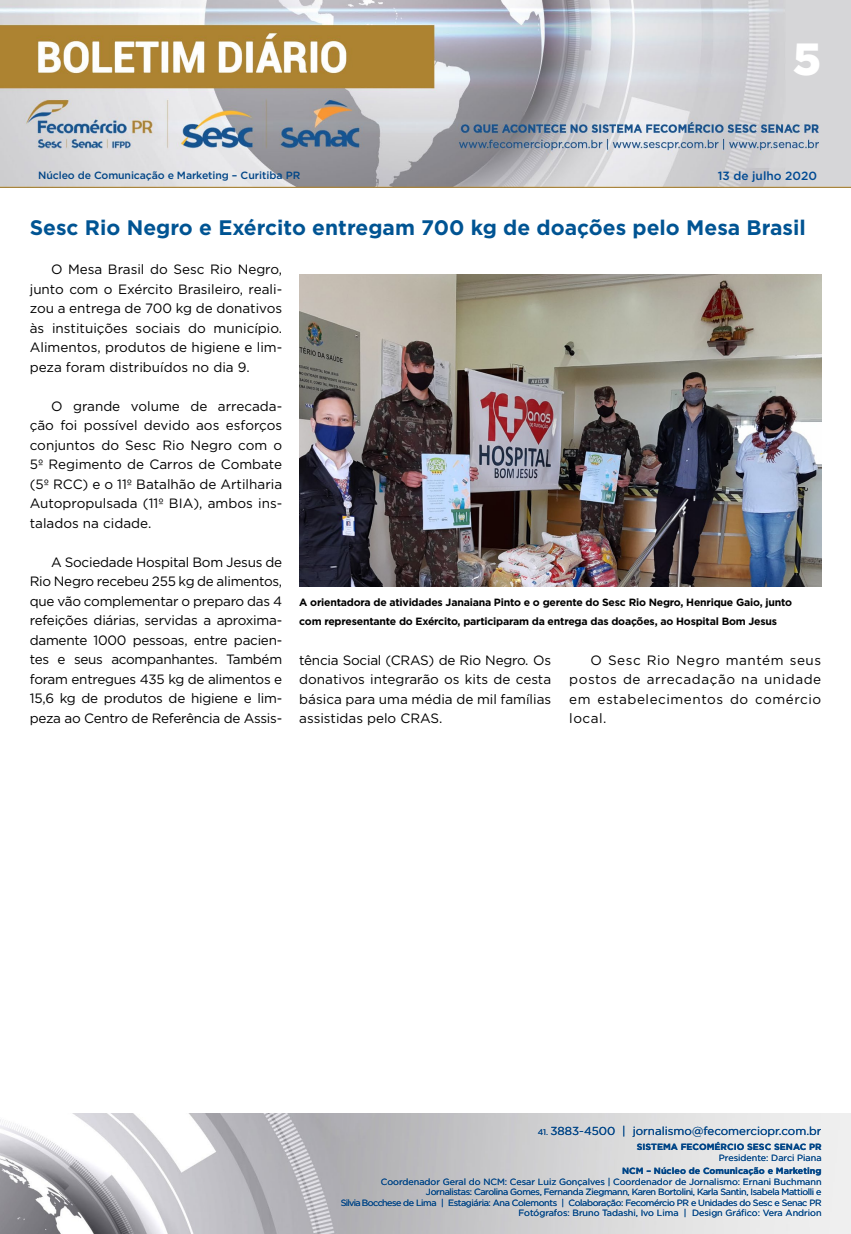
<style>
.page{position:relative;width:851px;height:1234px;background:#fff}
.page>*{position:absolute;margin:0;border:0;box-sizing:border-box;transform-origin:0 0}
.t1{font:900 45px "Gotham";color:#fff}
.t2{font:700 21px "Gotham";color:#005493}
.t3{font:13.5px/19.5px "Gotham";color:#000;text-align:justify}
.t4{font:500 11.85px "Gotham";color:#004a93}
.t5{font:11.55px "Gotham";color:#004587}
.t6{font:700 10.5px/19.5px "Gotham";letter-spacing:-.02em;color:#000}
.t7{font:500 10.5px "Gotham";letter-spacing:-.01em;color:#004587}
.t8{font:9px/10.5px "Gotham";letter-spacing:-.04em;color:#004587;text-align:right}
.t9{font:700 9px "Gotham";color:#004587}
.t10{font:9px "Gotham";color:#004587}
.s1{font-size:8.25px}
</style>
<div class="page">
<img style="left:0;top:0;width:850px;height:188px">
<img style="left:0;top:1113px;width:850px;height:120px">
<img style="left:299px;top:274px;width:522px;height:312px">
<h1 class="t1" style="left:792px;top:28px;width:30px">5</h1>
<p class="t7" style="left:38px;top:168px;width:264px">Núcleo de Comunicação e Marketing – Curitiba PR</p>
<p class="t4" style="left:717px;top:167px;width:101px">13 de julho 2020</p>
<h2 class="t2" style="left:30px;top:214px;width:777px">Sesc Rio Negro e Exército entregam 700 kg de doações pelo Mesa Brasil</h2>
<p class="t3" style="left:30px;top:259px;width:254px;text-indent:21px">O Mesa Brasil do Sesc Rio Negro, junto com o Exército Brasileiro, reali&shy;zou a entrega de 700 kg de donativos às instituições sociais do município.<br>Alimentos, produtos de higiene e lim&shy;peza foram distribuídos no dia 9.</p>
<p class="t3" style="left:30px;top:396px;width:254px;text-indent:21px">O grande volume de arrecada&shy;ção foi possível devido aos esforços conjuntos do Sesc Rio Negro com o 5º Regimento de Carros de Combate (5º RCC) e o 11º Batalhão de Artilharia Autopropulsada (11º BIA), ambos ins&shy;talados na cidade.</p>
<p class="t3" style="left:30px;top:552px;width:254px;text-indent:21px">A Sociedade Hospital Bom Jesus de Rio Negro recebeu 255 kg de alimentos, que vão complementar o preparo das 4 refeições diárias, servidas a aproxima&shy;damente 1000 pessoas, entre pacien&shy;tes e seus acompanhantes. Também foram entregues 435 kg de alimentos e 15,6 kg de produtos de higiene e lim&shy;peza ao Centro de Referência de Assis-</p>
<p class="t6" style="left:299px;top:592px;width:494px">A orientadora de atividades Janaiana Pinto e o gerente do Sesc Rio Negro, Henrique Gaio, junto com representante do Exército, participaram da entrega das doações, ao Hospital Bom Jesus</p>
<p class="t3" style="left:299px;top:649px;width:253px">tência Social (CRAS) de Rio Negro. Os donativos integrarão os kits de cesta básica para uma média de mil famílias assistidas pelo CRAS.</p>
<p class="t3" style="left:569px;top:649px;width:253px;text-indent:21px">O Sesc Rio Negro mantém seus postos de arrecadação na unidade em estabelecimentos do comércio local.</p>
<p class="t5" style="left:537px;top:1123px;width:285px"><span class="s1">41.</span> 3883-4500 | jornalismo@fecomerciopr.com.br</p>
<p class="t9" style="left:636px;top:1140px;width:186px">SISTEMA FECOMÉRCIO SESC SENAC PR</p>
<p class="t10" style="left:718px;top:1151px;width:104px">Presidente: Darci Piana</p>
<p class="t9" style="left:622px;top:1164px;width:201px">NCM – Núcleo de Comunicação e Marketing</p>
<p class="t8" style="left:341px;top:1175px;width:482px">Coordenador Geral do NCM: Cesar Luiz Gonçalves | Coordenador de Jornalismo: Ernani Buchmann Jornalistas: Carolina Gomes, Fernanda Ziegmann, Karen Bortolini, Karla Santin, Isabela Mattiolli e<br>Silvia Bocchese de Lima | Estagiária: Ana Colemonts | Colaboração: Fecomércio PR e Unidades do Sesc e Senac PR Fotógrafos: Bruno Tadashi, Ivo Lima | Design Gráfico: Vera Andrion</p>
</div>
